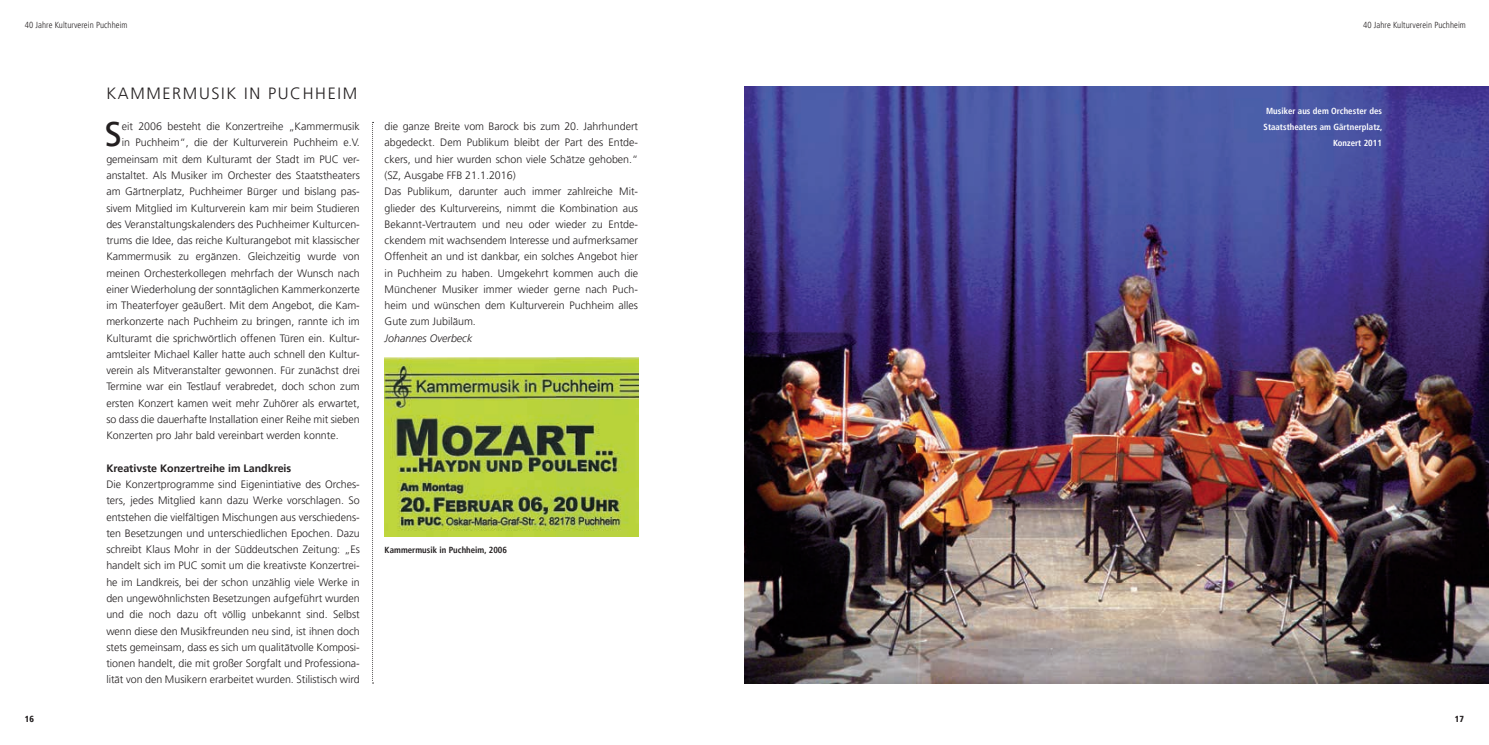
<style>
.page{position:relative;width:1489px;height:745px;background:#fff}
.page>*{position:absolute;margin:0;border:0;box-sizing:border-box;transform-origin:0 0}
.t1{font:34px "Frutiger LT Pro";color:#231f20}
.t2{font:300 16.25px "Frutiger LT Pro";letter-spacing:.1em;color:#231f20}
.t3{font:300 10.62px/16.2px "Frutiger LT Pro";color:#231f20;text-align:justify}
.t4{font:700 10.62px "Frutiger LT Pro";color:#231f20}
.t5{font:italic 300 10.62px "Frutiger LT Pro";color:#231f20}
.t6{font:700 condensed 8.75px/16.2px "Frutiger LT Pro";letter-spacing:.005em;color:#fff;text-align:right}
.t7{font:300 condensed 8.75px "Frutiger LT Pro";letter-spacing:.01em;color:#231f20}
.t8{font:700 condensed 8.75px "Frutiger LT Pro";letter-spacing:.005em;color:#231f20}
.t9{font:900 condensed 8.75px "Frutiger LT Pro";color:#231f20}
</style>
<div class="page">
<img style="left:384px;top:358px;width:254px;height:178px">
<img style="left:744px;top:87px;width:744px;height:596px">
<svg style="left:372px;top:122px;width:1px;height:561px"></svg>
<p class="t7" style="left:25px;top:20px;width:104px">40 Jahre Kulturverein Puchheim</p>
<p class="t7" style="left:1362px;top:20px;width:104px">40 Jahre Kulturverein Puchheim</p>
<h2 class="t2" style="left:106px;top:84px;width:252px">KAMMERMUSIK IN PUCHHEIM</h2>
<h1 class="t1" style="left:105px;top:114px;width:18px">S</h1>
<p class="t3" style="left:122px;top:118px;width:239px">eit 2006 besteht die Konzertreihe „Kammermusik</p>
<p class="t3" style="left:122px;top:135px;width:239px">in Puchheim“, die der Kulturverein Puchheim e.V.</p>
<p class="t3" style="left:106px;top:151px;width:255px">gemeinsam mit dem Kulturamt der Stadt im PUC ver-</p>
<p class="t3" style="left:106px;top:167px;width:255px">anstaltet. Als Musiker im Orchester des Staatstheaters</p>
<p class="t3" style="left:106px;top:183px;width:255px">am Gärtnerplatz, Puchheimer Bürger und bislang pas-</p>
<p class="t3" style="left:106px;top:200px;width:255px">sivem Mitglied im Kulturverein kam mir beim Studieren</p>
<p class="t3" style="left:106px;top:216px;width:255px">des Veranstaltungskalenders des Puchheimer Kulturcen-</p>
<p class="t3" style="left:106px;top:232px;width:255px">trums die Idee, das reiche Kulturangebot mit klassischer</p>
<p class="t3" style="left:106px;top:248px;width:255px">Kammermusik zu ergänzen. Gleichzeitig wurde von</p>
<p class="t3" style="left:106px;top:265px;width:255px">meinen Orchesterkollegen mehrfach der Wunsch nach</p>
<p class="t3" style="left:106px;top:281px;width:255px">einer Wiederholung der sonntäglichen Kammerkonzerte</p>
<p class="t3" style="left:106px;top:297px;width:255px">im Theaterfoyer geäußert. Mit dem Angebot, die Kam-</p>
<p class="t3" style="left:106px;top:313px;width:255px">merkonzerte nach Puchheim zu bringen, rannte ich im</p>
<p class="t3" style="left:106px;top:330px;width:255px">Kulturamt die sprichwörtlich offenen Türen ein. Kultur-</p>
<p class="t3" style="left:106px;top:346px;width:255px">amtsleiter Michael Kaller hatte auch schnell den Kultur-</p>
<p class="t3" style="left:106px;top:362px;width:255px">verein als Mitveranstalter gewonnen. Für zunächst drei</p>
<p class="t3" style="left:106px;top:378px;width:255px">Termine war ein Testlauf verabredet, doch schon zum</p>
<p class="t3" style="left:106px;top:395px;width:255px">ersten Konzert kamen weit mehr Zuhörer als erwartet,</p>
<p class="t3" style="left:106px;top:411px;width:255px">so dass die dauerhafte Installation einer Reihe mit sieben</p>
<p class="t3" style="left:106px;top:427px;width:234px">Konzerten pro Jahr bald vereinbart werden konnte.</p>
<p class="t4" style="left:106px;top:461px;width:186px">Kreativste Konzertreihe im Landkreis</p>
<p class="t3" style="left:106px;top:476px;width:255px">Die Konzertprogramme sind Eigenintiative des Orches&shy;ters, jedes Mitglied kann dazu Werke vorschlagen. So entstehen die vielfältigen Mischungen aus verschiedens&shy;ten Besetzungen und unterschiedlichen Epochen. Dazu schreibt Klaus Mohr in der Süddeutschen Zeitung: „Es handelt sich im PUC somit um die kreativste Konzertrei&shy;he im Landkreis, bei der schon unzählig viele Werke in den ungewöhnlichsten Besetzungen aufgeführt wurden und die noch dazu oft völlig unbekannt sind. Selbst wenn diese den Musikfreunden neu sind, ist ihnen doch stets gemeinsam, dass es sich um qualitätvolle Komposi&shy;tionen handelt, die mit großer Sorgfalt und Professiona&shy;lität von den Musikern erarbeitet wurden. Stilistisch wird</p>
<p class="t3" style="left:384px;top:118px;width:255px;text-align:left">die ganze Breite vom Barock bis zum 20. Jahrhundert abgedeckt. Dem Publikum bleibt der Part des Entde&shy;ckers, und hier wurden schon viele Schätze gehoben.“ (SZ, Ausgabe FFB 21.1.2016)<br>Das Publikum, darunter auch immer zahlreiche Mit&shy;glieder des Kulturvereins, nimmt die Kombination aus Bekannt-Vertrautem und neu oder wieder zu Entde&shy;ckendem mit wachsendem Interesse und aufmerksamer Offenheit an und ist dankbar, ein solches Angebot hier in Puchheim zu haben. Umgekehrt kommen auch die Münchener Musiker immer wieder gerne nach Puch&shy;heim und wünschen dem Kulturverein Puchheim alles Gute zum Jubiläum.</p>
<p class="t5" style="left:384px;top:331px;width:89px">Johannes Overbeck</p>
<p class="t8" style="left:384px;top:544px;width:124px">Kammermusik in Puchheim, 2006</p>
<p class="t6" style="left:1263px;top:103px;width:120px">Musiker aus dem Orchester des<br>Staatstheaters am Gärtnerplatz,<br>Konzert 2011</p>
<p class="t9" style="left:25px;top:713px;width:11px">16</p>
<p class="t9" style="left:1454px;top:713px;width:11px">17</p>
</div>
